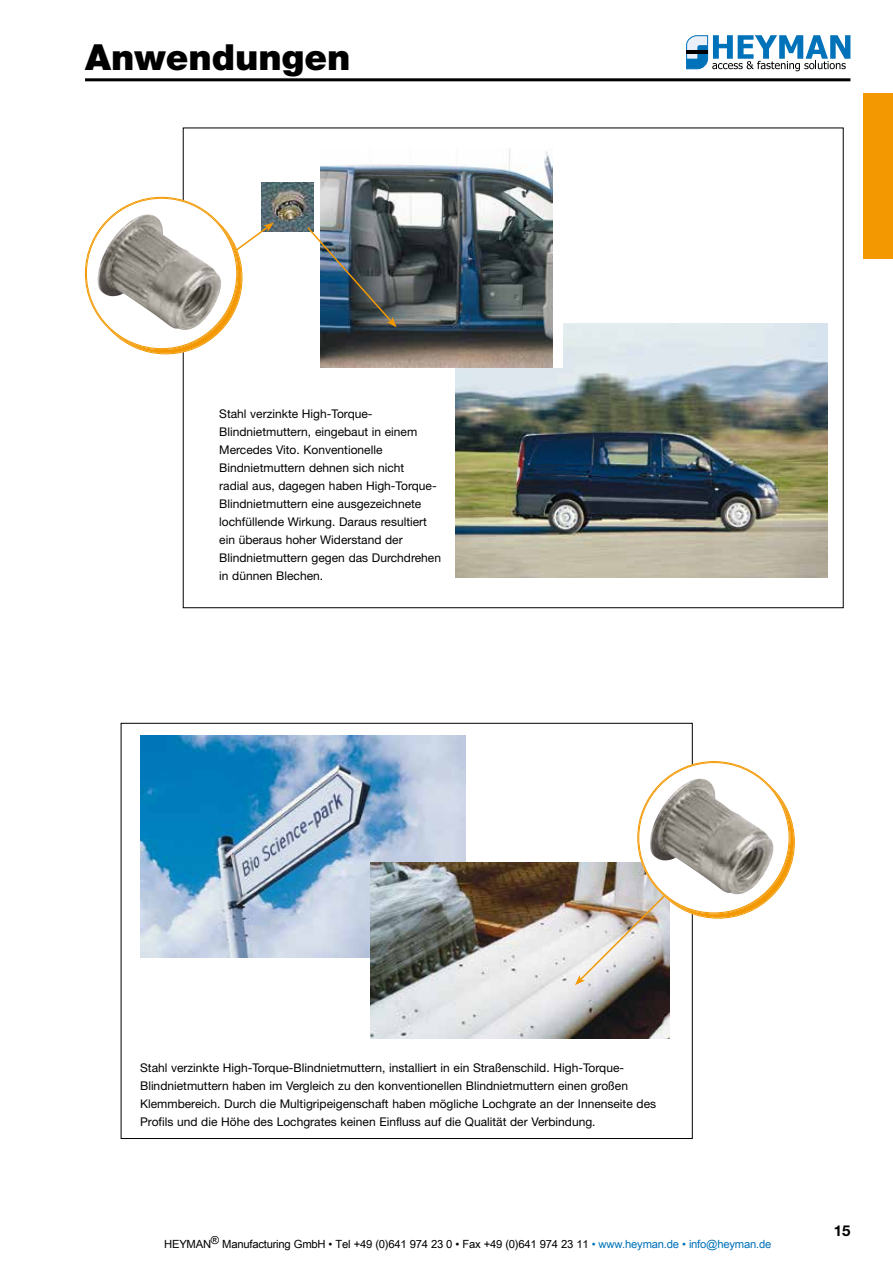
<style>
.page{position:relative;width:893px;height:1263px;background:#fff}
.page>*{position:absolute;margin:0;border:0;box-sizing:border-box;transform-origin:0 0}
.t1{font:900 36px "Helvetica Neue";color:#000}
.t2{font:700 15px "Helvetica Neue";color:#000}
.t3{font:12px/18px "Helvetica Neue";color:#000}
.t4{font:11.25px "Arial Unicode MS";letter-spacing:-.02em;color:#000}
.s1{color:#0072ba}
</style>
<div class="page">
<hr style="left:85px;top:78px;width:765px;height:3px;background:#000">
<svg style="left:686px;top:35px;width:164px;height:36px"></svg>
<hr style="left:686px;top:51px;width:22px;height:3px;background:#000">
<div style="left:863px;top:94px;width:30px;height:165px;background:#f39800"></div>
<img style="left:455px;top:323px;width:373px;height:254px">
<img style="left:261px;top:182px;width:53px;height:50px">
<svg style="left:228px;top:222px;width:46px;height:59px"></svg>
<svg style="left:90px;top:202px;width:152px;height:151px"></svg>
<div style="left:86px;top:198px;width:151px;height:151px;background:#fff;border-radius:50%"></div>
<img style="left:94px;top:214px;width:134px;height:119px">
<div style="left:320px;top:149px;width:243px;height:218px;background:#fff"></div>
<img style="left:320px;top:149px;width:233px;height:218px">
<img style="left:306px;top:226px;width:91px;height:101px">
<img style="left:141px;top:736px;width:324px;height:222px">
<svg style="left:371px;top:1038px;width:298px;height:1px"></svg>
<img style="left:371px;top:862px;width:298px;height:176px">
<svg style="left:575px;top:828px;width:157px;height:157px"></svg>
<svg style="left:642px;top:766px;width:152px;height:152px"></svg>
<svg style="left:638px;top:762px;width:152px;height:151px"></svg>
<img style="left:646px;top:779px;width:135px;height:119px">
<h1 class="t1" style="left:85px;top:36px;width:267px">Anwendungen</h1>
<p class="t3" style="left:219px;top:405px;width:223px">Stahl verzinkte High-Torque-Blindnietmuttern, eingebaut in einem Mercedes Vito. Konventionelle Bindnietmuttern dehnen sich nicht<br>radial aus, dagegen haben High-Torque-Blindnietmuttern eine ausgezeichnete lochfüllende Wirkung. Daraus resultiert ein überaus hoher Widerstand der Blindnietmuttern gegen das Durchdrehen in dünnen Blechen.</p>
<p class="t3" style="left:140px;top:1058px;width:517px">Stahl verzinkte High-Torque-Blindnietmuttern, installiert in ein Straßenschild. High-Torque-Blindnietmuttern haben im Vergleich zu den konventionellen Blindnietmuttern einen großen Klemmbereich. Durch die Multigripeigenschaft haben mögliche Lochgrate an der Innenseite des Profils und die Höhe des Lochgrates keinen Einfluss auf die Qualität der Verbindung.</p>
<p class="t4" style="left:164px;top:1235px;width:609px">HEYMAN® Manufacturing GmbH • Tel +49 (0)641 974 23 0 • Fax +49 (0)641 974 23 11 <span class="s1">• www.heyman.de • info@heyman.de</span></p>
<p class="t2" style="left:834px;top:1222px;width:18px">15</p>
</div>
